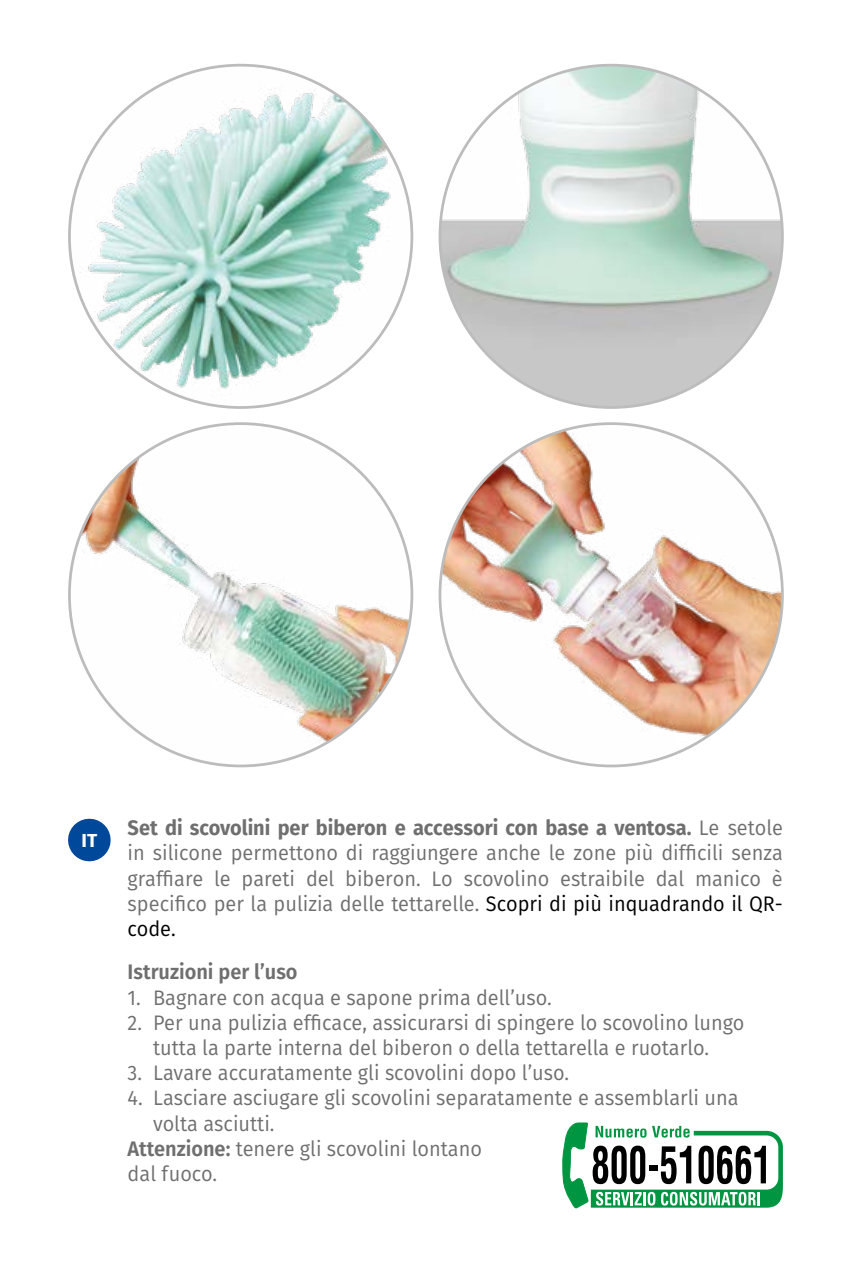
<style>
.page{position:relative;width:851px;height:1276px;background:#fff}
.page>*{position:absolute;margin:0;border:0;box-sizing:border-box;transform-origin:0 0}
.t1{font:21px/25.2px "Fira Sans";color:#706f6f;text-align:justify;scale:.95 1}
.t2{font:600 21px "Fira Sans";color:#706f6f;scale:.95 1}
.t3{font:700 18.9px "Fira Sans";color:#fff}
.s1{font-weight:700}
.s2{color:#000}
.s3{font-weight:600}
</style>
<div class="page">
<img style="left:69px;top:65px;width:343px;height:342px;border-radius:171px">
<img style="left:440px;top:65px;width:342px;height:342px;border-radius:171px">
<img style="left:440px;top:424px;width:342px;height:342px;border-radius:171px">
<img style="left:69px;top:424px;width:343px;height:340px">
<svg style="left:68px;top:818px;width:43px;height:44px"></svg>
<svg style="left:562px;top:1122px;width:220px;height:87px"></svg>
<p class="t3" style="left:81px;top:827px;width:17px">IT</p>
<p class="t1" style="left:128px;top:817px;width:691px"><span class="s1">Set di scovolini per biberon e accessori con base a ventosa.</span> Le setole in silicone permettono di raggiungere anche le zone più difficili senza graffiare le pareti del biberon. Lo scovolino estraibile dal manico è specifico per la pulizia delle tettarelle. <span class="s2">Scopri di più inquadrando il QR&shy;code.</span></p>
<p class="t2" style="left:128px;top:957px;width:180px">Istruzioni per l’uso</p>
<p class="t1" style="left:128px;top:986px;width:448px">1. Bagnare con acqua e sapone prima dell’uso.</p>
<p class="t1" style="left:128px;top:1011px;width:650px;text-align:center">2. Per una pulizia efficace, assicurarsi di spingere lo scovolino lungo tutta la parte interna del biberon o della tettarella e ruotarlo.</p>
<p class="t1" style="left:128px;top:1061px;width:466px">3. Lavare accuratamente gli scovolini dopo l’uso.</p>
<p class="t1" style="left:128px;top:1087px;width:644px">4. Lasciare asciugare gli scovolini separatamente e assemblarli una</p>
<p class="t1" style="left:153px;top:1112px;width:129px">volta asciutti.</p>
<p class="t1" style="left:128px;top:1137px;width:374px"><span class="s3">Attenzione:</span> tenere gli scovolini lontano</p>
<p class="t1" style="left:128px;top:1162px;width:96px">dal fuoco.</p>
</div>
